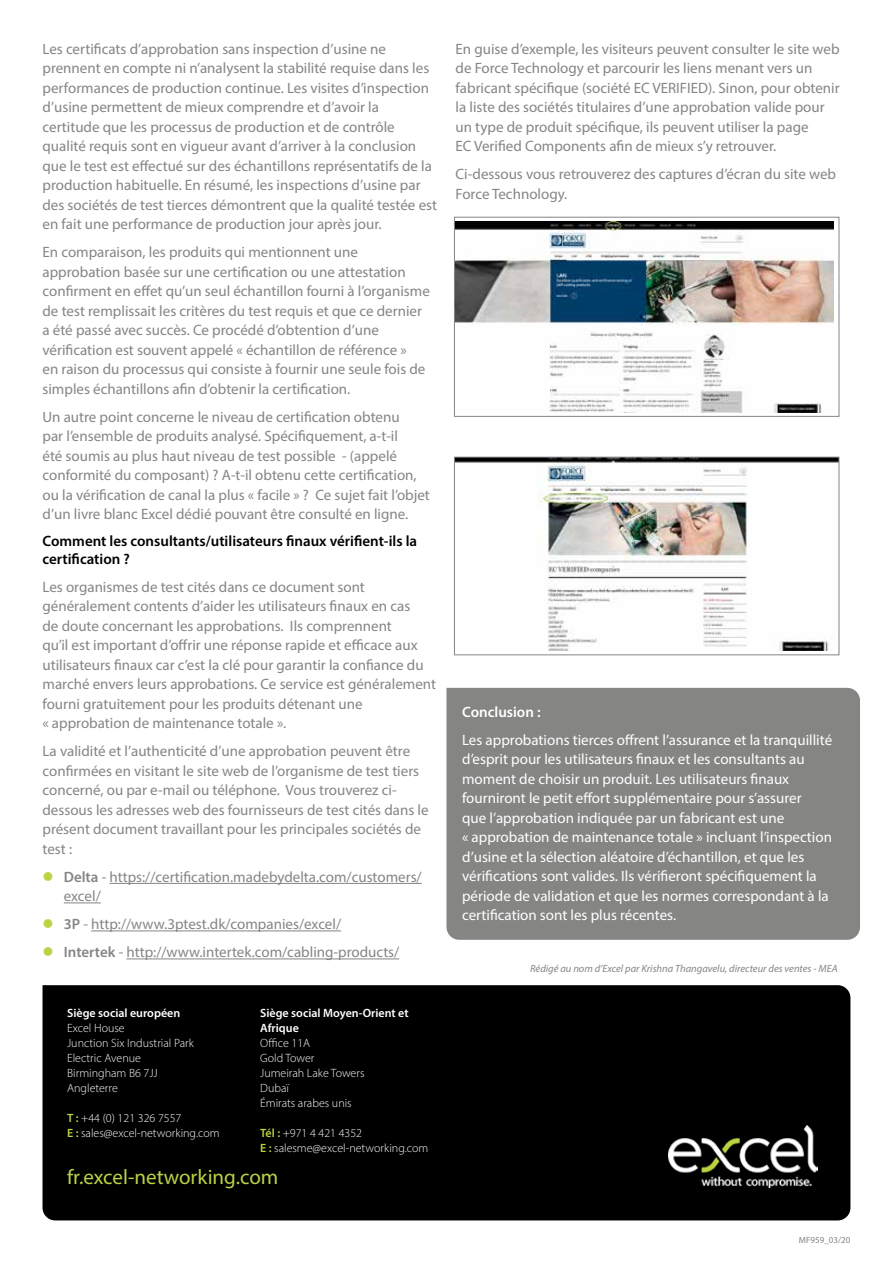
<style>
.page{position:relative;width:893px;height:1263px;background:#fff}
.page>*{position:absolute;margin:0;border:0;box-sizing:border-box;transform-origin:0 0}
.t1{font:21px "Myriad Pro";color:#bdd143}
.t2{font:15px/19.5px "Myriad Pro";color:#858584}
.t3{font:15px/19.5px "Myriad Pro";color:#fff}
.t4{font:600 15px/18px "Myriad Pro";color:#000}
.t5{font:600 15px "Myriad Pro";color:#fff}
.t6{font:300 12px/15px "Myriad Pro";color:#fff}
.t7{font:600 12px/15px "Myriad Pro";color:#fff}
.t8{font:italic 10.5px "Myriad Pro";color:#858584}
.t9{font:9px "Myriad Pro";color:#858584}
.s1{color:#bdd143}
.s2{font-weight:600}
.s3{font-weight:600;color:#bdd143}
</style>
<div class="page">
<div style="left:43px;top:985px;width:807px;height:235px;background:#000"></div>
<img style="left:669px;top:1125px;width:148px;height:62px">
<div style="left:446px;top:688px;width:414px;height:252px;background:#858584"></div>
<hr style="left:109px;top:883px;width:313px;height:1px;background:#858584">
<hr style="left:64px;top:902px;width:37px;height:1px;background:#858584">
<hr style="left:91px;top:930px;width:250px;height:1px;background:#858584">
<hr style="left:126px;top:958px;width:273px;height:1px;background:#858584">
<img style="left:456px;top:222px;width:378px;height:190px">
<div style="left:454px;top:217px;width:385px;height:200px;border:1px solid #858584"></div>
<img style="left:456px;top:459px;width:381px;height:191px">
<div style="left:454px;top:457px;width:385px;height:198px;border:1px solid #858584"></div>
<p class="t2" style="left:43px;top:39px;width:396px">Les certificats d’approbation sans inspection d’usine ne prennent en compte ni n’analysent la stabilité requise dans les performances de production continue. Les visites d’inspection d’usine permettent de mieux comprendre et d’avoir la certitude que les processus de production et de contrôle qualité requis sont en vigueur avant d’arriver à la conclusion que le test est effectué sur des échantillons représentatifs de la production habituelle. En résumé, les inspections d’usine par des sociétés de test tierces démontrent que la qualité testée est en fait une performance de production jour après jour.</p>
<p class="t2" style="left:43px;top:242px;width:389px">En comparaison, les produits qui mentionnent une approbation basée sur une certification ou une attestation confirment en effet qu’un seul échantillon fourni à l’organisme de test remplissait les critères du test requis et que ce dernier a été passé avec succès. Ce procédé d’obtention d’une vérification est souvent appelé « échantillon de référence »<br>en raison du processus qui consiste à fournir une seule fois de simples échantillons afin d’obtenir la certification.</p>
<p class="t2" style="left:43px;top:407px;width:389px">Un autre point concerne le niveau de certification obtenu<br>par l’ensemble de produits analysé. Spécifiquement, a-t-il<br>été soumis au plus haut niveau de test possible - (appelé conformité du composant) ? A-t-il obtenu cette certification, ou la vérification de canal la plus « facile » ? Ce sujet fait l’objet d’un livre blanc Excel dédié pouvant être consulté en ligne.</p>
<p class="t4" style="left:43px;top:531px;width:376px">Comment les consultants/utilisateurs finaux vérifient-ils la certification ?</p>
<p class="t2" style="left:43px;top:577px;width:395px">Les organismes de test cités dans ce document sont généralement contents d’aider les utilisateurs finaux en cas<br>de doute concernant les approbations. Ils comprennent<br>qu’il est important d’offrir une réponse rapide et efficace aux utilisateurs finaux car c’est la clé pour garantir la confiance du marché envers leurs approbations. Ce service est généralement fourni gratuitement pour les produits détenant une<br>« approbation de maintenance totale ».</p>
<p class="t2" style="left:43px;top:741px;width:388px">La validité et l’authenticité d’une approbation peuvent être confirmées en visitant le site web de l’organisme de test tiers concerné, ou par e-mail ou téléphone. Vous trouverez ci&shy;dessous les adresses web des fournisseurs de test cités dans le présent document travaillant pour les principales sociétés de test :</p>
<p class="t2" style="left:64px;top:867px;width:359px;text-indent:-21px"><span class="s1">●</span> <span class="s2">Delta</span> - https://certification.madebydelta.com/customers/ excel/</p>
<p class="t2" style="left:43px;top:914px;width:300px"><span class="s1">●</span> <span class="s2">3P</span> - http://www.3ptest.dk/companies/excel/</p>
<p class="t2" style="left:43px;top:942px;width:358px"><span class="s1">●</span> <span class="s2">Intertek</span> - http://www.intertek.com/cabling-products/</p>
<p class="t7" style="left:67px;top:1005px;width:115px">Siège social européen</p>
<p class="t6" style="left:67px;top:1020px;width:128px">Excel House<br>Junction Six Industrial Park<br>Electric Avenue<br>Birmingham B6 7JJ<br>Angleterre</p>
<p class="t6" style="left:67px;top:1110px;width:154px"><span class="s3">T :</span> +44 (0) 121 326 7557<br><span class="s3">E :</span> sales@excel-networking.com</p>
<p class="t7" style="left:260px;top:1005px;width:150px">Siège social Moyen-Orient et<br>Afrique</p>
<p class="t6" style="left:260px;top:1035px;width:106px">Office 11A<br>Gold Tower<br>Jumeirah Lake Towers<br>Dubaï<br>Émirats arabes unis</p>
<p class="t6" style="left:260px;top:1125px;width:170px"><span class="s3">Tél :</span> +971 4 421 4352<br><span class="s3">E :</span> salesme@excel-networking.com</p>
<h1 class="t1" style="left:67px;top:1164px;width:213px">fr.excel-networking.com</h1>
<p class="t2" style="left:455px;top:39px;width:386px">En guise d’exemple, les visiteurs peuvent consulter le site web de Force Technology et parcourir les liens menant vers un fabricant spécifique (société EC VERIFIED). Sinon, pour obtenir la liste des sociétés titulaires d’une approbation valide pour un type de produit spécifique, ils peuvent utiliser la page<br>EC Verified Components afin de mieux s’y retrouver.</p>
<p class="t2" style="left:455px;top:164px;width:382px">Ci-dessous vous retrouverez des captures d’écran du site web<br>Force Technology.</p>
<p class="t5" style="left:462px;top:702px;width:80px">Conclusion :</p>
<p class="t3" style="left:462px;top:730px;width:372px">Les approbations tierces offrent l’assurance et la tranquillité d’esprit pour les utilisateurs finaux et les consultants au moment de choisir un produit. Les utilisateurs finaux fourniront le petit effort supplémentaire pour s’assurer<br>que l’approbation indiquée par un fabricant est une<br>« approbation de maintenance totale » incluant l’inspection d’usine et la sélection aléatoire d’échantillon, et que les vérifications sont valides. Ils vérifieront spécifiquement la période de validation et que les normes correspondant à la certification sont les plus récentes.</p>
<p class="t8" style="left:530px;top:961px;width:309px">Rédigé au nom d’Excel par Krishna Thangavelu, directeur des ventes - MEA</p>
<p class="t9" style="left:799px;top:1235px;width:53px">MF959_03/20</p>
</div>
